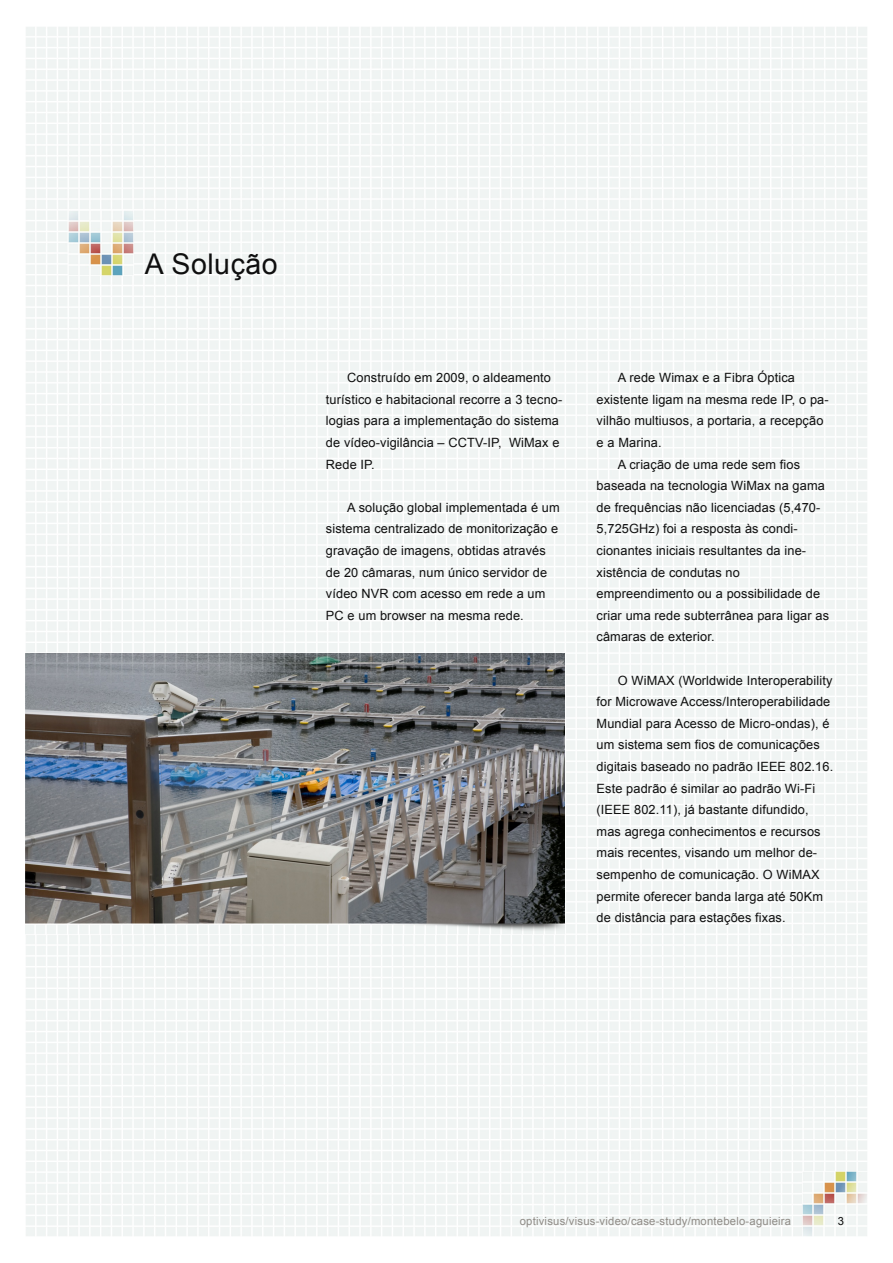
<style>
.page{position:relative;width:893px;height:1263px;background:#fff}
.page>*{position:absolute;margin:0;border:0;box-sizing:border-box;transform-origin:0 0}
.t1{font:28.5px "Arial";letter-spacing:.02em;color:#0f0f0f}
.t2{font:12.75px/21.6px "Arial";letter-spacing:.01em;color:#0f0f0f}
.t3{font:11.25px "Arial";letter-spacing:.02em;color:#8f8b86}
.t4{font:11.25px "Arial";color:#0f0f0f}
</style>
<div class="page">
<img style="left:25px;top:27px;width:842px;height:1209px">
<img style="left:803px;top:1171px;width:64px;height:65px">
<img style="left:26px;top:654px;width:538px;height:280px">
<img style="left:68px;top:210px;width:65px;height:65px">
<h1 class="t1" style="left:145px;top:248px;width:134px">A Solução</h1>
<p class="t2" style="left:326px;top:367px;width:238px;text-indent:21px">Construído em 2009, o aldeamento turístico e habitacional recorre a 3 tecno&shy;logias para a implementação do sistema de vídeo-vigilância – CCTV-IP, WiMax e<br>Rede IP.</p>
<p class="t2" style="left:326px;top:497px;width:235px;text-indent:21px">A solução global implementada é um sistema centralizado de monitorização e gravação de imagens, obtidas através de 20 câmaras, num único servidor de vídeo NVR com acesso em rede a um PC e um browser na mesma rede.</p>
<p class="t2" style="left:618px;top:367px;width:179px">A rede Wimax e a Fibra Óptica</p>
<p class="t2" style="left:597px;top:389px;width:233px">existente ligam na mesma rede IP, o pa-</p>
<p class="t2" style="left:597px;top:410px;width:228px">vilhão multiusos, a portaria, a recepção</p>
<p class="t2" style="left:597px;top:432px;width:67px">e a Marina.</p>
<p class="t2" style="left:618px;top:453px;width:184px">A criação de uma rede sem fios</p>
<p class="t2" style="left:597px;top:475px;width:230px">baseada na tecnologia WiMax na gama</p>
<p class="t2" style="left:597px;top:497px;width:225px">de frequências não licenciadas (5,470-</p>
<p class="t2" style="left:597px;top:518px;width:203px">5,725GHz) foi a resposta às condi-</p>
<p class="t2" style="left:597px;top:540px;width:211px">cionantes iniciais resultantes da ine-</p>
<p class="t2" style="left:597px;top:561px;width:145px">xistência de condutas no</p>
<p class="t2" style="left:597px;top:583px;width:225px">empreendimento ou a possibilidade de</p>
<p class="t2" style="left:597px;top:605px;width:234px">criar uma rede subterrânea para ligar as</p>
<p class="t2" style="left:597px;top:626px;width:119px">câmaras de exterior.</p>
<p class="t2" style="left:597px;top:669px;width:238px;text-indent:21px">O WiMAX (Worldwide Interoperability for Microwave Access/Interoperabilidade Mundial para Acesso de Micro-ondas), é um sistema sem fios de comunicações digitais baseado no padrão IEEE 802.16.<br>Este padrão é similar ao padrão Wi-Fi (IEEE 802.11), já bastante difundido, mas agrega conhecimentos e recursos mais recentes, visando um melhor de&shy;sempenho de comunicação. O WiMAX permite oferecer banda larga até 50Km de distância para estações fixas.</p>
<p class="t3" style="left:520px;top:1214px;width:273px">optivisus/visus-video/case-study/montebelo-aguieira</p>
<p class="t4" style="left:838px;top:1214px;width:8px">3</p>
</div>
